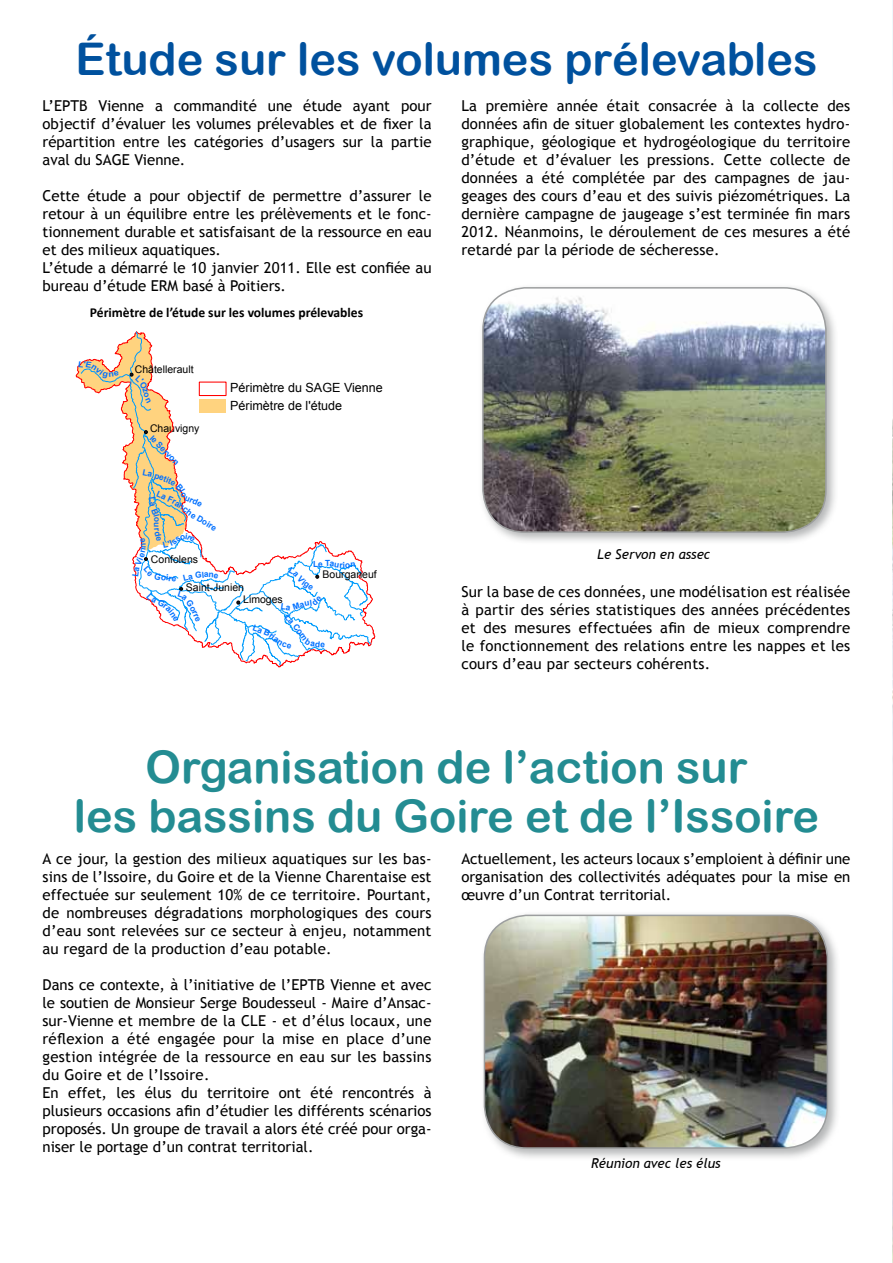
<style>
.page{position:relative;width:893px;height:1263px;background:#fff}
.page>*{position:absolute;margin:0;border:0;box-sizing:border-box;transform-origin:0 0}
.t1{font:45px/48.8px "Arial Rounded MT Bold";color:#238c92;text-align:center}
.t2{font:45px "Arial Rounded MT Bold";color:#00519e}
.t3{font:15px/18px "Trebuchet MS";color:#000;text-align:justify}
.t4{font:700 13.65px "Calibri";color:#000}
.t5{font:italic 13.5px "Trebuchet MS";color:#000}
.t6{font:12.6px/17.5px "Arial";color:#000}
.t7{font:10.5px "Arial";color:#000}
.t8{font:700 8.4px "Arial";color:#0070ff}
</style>
<div class="page">
<img style="left:892px;top:0;width:1px;height:1263px">
<div style="left:480px;top:911px;width:360px;height:250px;background:#9c9e9f;opacity:.75"></div>
<img style="left:484px;top:915px;width:343px;height:233px">
<div style="left:484px;top:915px;width:344px;height:234px;border:2px solid #9c9e9f;border-radius:43px"></div>
<div style="left:478px;top:283px;width:361px;height:263px;background:#9c9e9f;opacity:.75"></div>
<img style="left:483px;top:288px;width:343px;height:244px">
<div style="left:482px;top:287px;width:345px;height:246px;border:2px solid #9c9e9f;border-radius:43px"></div>
<svg style="left:75px;top:331px;width:301px;height:337px"></svg>
<h1 class="t2" style="left:75px;top:33px;width:744px">Étude sur les volumes prélevables</h1>
<p class="t3" style="left:43px;top:97px;width:391px">L’EPTB Vienne a commandité une étude ayant pour objectif d’évaluer les volumes prélevables et de fixer la répartition entre les catégories d’usagers sur la partie aval du SAGE Vienne.</p>
<p class="t3" style="left:43px;top:187px;width:391px;text-align:left">Cette étude a pour objectif de permettre d’assurer le retour à un équilibre entre les prélèvements et le fonc&shy;tionnement durable et satisfaisant de la ressource en eau et des milieux aquatiques.<br>L’étude a démarré le 10 janvier 2011. Elle est confiée au bureau d’étude ERM basé à Poitiers.</p>
<p class="t4" style="left:90px;top:303px;width:275px">Périmètre de l’étude sur les volumes prélevables</p>
<p class="t7" style="left:135px;top:362px;width:60px">Châtellerault</p>
<p class="t7" style="left:150px;top:422px;width:51px">Chauvigny</p>
<p class="t8" style="left:155px;top:433px;width:39px;rotate:45deg">le Servon</p>
<p class="t6" style="left:230px;top:379px;width:154px">Périmètre du SAGE Vienne<br>Périmètre de l'étude</p>
<p class="t8" style="left:194px;top:509px;width:30px;rotate:31deg">e Doire</p>
<p class="t7" style="left:151px;top:553px;width:49px">Confolens</p>
<p class="t7" style="left:323px;top:567px;width:56px">Bourganeuf</p>
<p class="t7" style="left:186px;top:580px;width:60px">Saint-Junien</p>
<p class="t7" style="left:243px;top:592px;width:41px">Limoges</p>
<p class="t3" style="left:461px;top:97px;width:391px">La première année était consacrée à la collecte des données afin de situer globalement les contextes hydro&shy;graphique, géologique et hydrogéologique du territoire d’étude et d’évaluer les pressions. Cette collecte de données a été complétée par des campagnes de jau&shy;geages des cours d’eau et des suivis piézométriques. La dernière campagne de jaugeage s’est terminée fin mars 2012. Néanmoins, le déroulement de ces mesures a été retardé par la période de sécheresse.</p>
<p class="t5" style="left:597px;top:546px;width:114px">Le Servon en assec</p>
<p class="t3" style="left:461px;top:583px;width:390px">Sur la base de ces données, une modélisation est réalisée à partir des séries statistiques des années précédentes et des mesures effectuées afin de mieux comprendre le fonctionnement des relations entre les nappes et les cours d’eau par secteurs cohérents.</p>
<h1 class="t1" style="left:74px;top:742px;width:747px">Organisation de l’action sur<br>les bassins du Goire et de l’Issoire</h1>
<p class="t3" style="left:43px;top:849px;width:391px">A ce jour, la gestion des milieux aquatiques sur les bas&shy;sins de l’Issoire, du Goire et de la Vienne Charentaise est effectuée sur seulement 10% de ce territoire. Pourtant, de nombreuses dégradations morphologiques des cours d’eau sont relevées sur ce secteur à enjeu, notamment au regard de la production d’eau potable.</p>
<p class="t3" style="left:43px;top:975px;width:391px;text-align:left">Dans ce contexte, à l’initiative de l’EPTB Vienne et avec le soutien de Monsieur Serge Boudesseul - Maire d’Ansac&shy;sur-Vienne et membre de la CLE - et d’élus locaux, une réflexion a été engagée pour la mise en place d’une gestion intégrée de la ressource en eau sur les bassins du Goire et de l’Issoire.<br>En effet, les élus du territoire ont été rencontrés à plusieurs occasions afin d’étudier les différents scénarios proposés. Un groupe de travail a alors été créé pour orga&shy;niser le portage d’un contrat territorial.</p>
<p class="t3" style="left:461px;top:849px;width:391px">Actuellement, les acteurs locaux s’emploient à définir une organisation des collectivités adéquates pour la mise en œuvre d’un Contrat territorial.</p>
<p class="t5" style="left:591px;top:1156px;width:131px">Réunion avec les élus</p>
</div>
